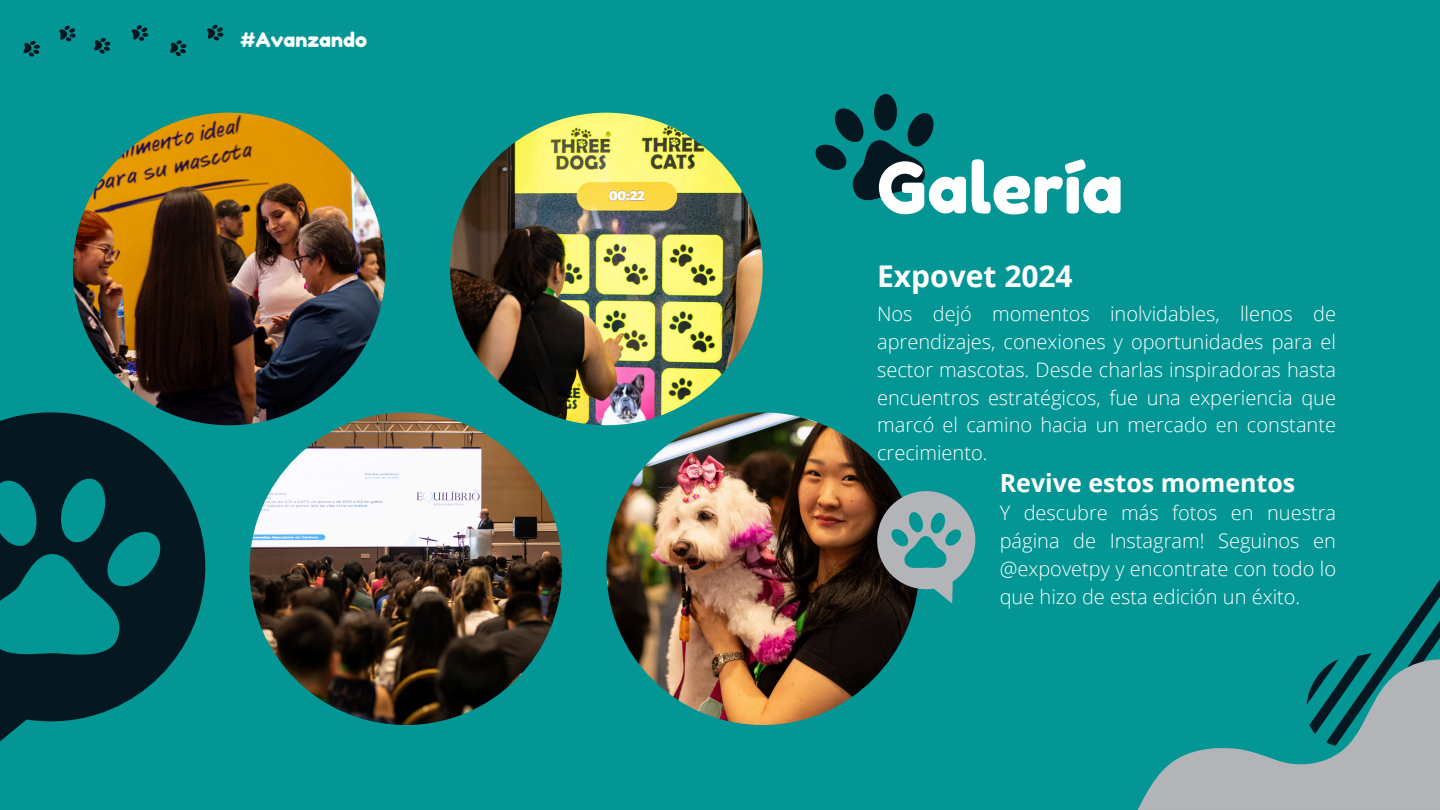
<style>
.page{position:relative;width:1440px;height:810px;background:#049695}
.page>*{position:absolute;margin:0;border:0;box-sizing:border-box;transform-origin:0 0}
.t1{font:70px "Fredoka One";color:#fff}
.t2{font:700 30px "Open Sans";color:#fff}
.t3{font:700 25px "Open Sans";color:#fff}
.t4{font:300 20px/27.8px "Open Sans";color:#fff;text-align:justify}
.t5{font:20px "Fredoka One";color:#fff}
</style>
<div class="page">
<svg style="left:170px;top:40px;width:17px;height:16px"></svg>
<svg style="left:59px;top:25px;width:17px;height:17px"></svg>
<svg style="left:23px;top:41px;width:17px;height:16px"></svg>
<svg style="left:131px;top:25px;width:18px;height:16px"></svg>
<svg style="left:94px;top:38px;width:17px;height:16px"></svg>
<svg style="left:207px;top:24px;width:17px;height:17px"></svg>
<svg style="left:1138px;top:580px;width:302px;height:230px"></svg>
<img style="left:73px;top:113px;width:312px;height:312px;border-radius:50%">
<img style="left:250px;top:412px;width:312px;height:313px;border-radius:50%">
<img style="left:450px;top:113px;width:313px;height:312px;border-radius:50%">
<img style="left:606px;top:412px;width:313px;height:313px;border-radius:50%">
<svg style="left:0;top:412px;width:205px;height:330px;fill:#051721"></svg>
<svg style="left:0;top:476px;width:164px;height:186px"></svg>
<div style="left:874px;top:94px;width:23px;height:37px;background:#051721;border-radius:50%"></div>
<svg style="left:815px;top:102px;width:119px;height:99px"></svg>
<svg style="left:877px;top:491px;width:98px;height:112px"></svg>
<p class="t5" style="left:241px;top:28px;width:128px">#Avanzando</p>
<p class="t1" style="left:877px;top:145px;width:248px">Galería</p>
<h1 class="t2" style="left:877px;top:255px;width:197px">Expovet 2024</h1>
<p class="t4" style="left:877px;top:300px;width:460px">Nos dejó momentos inolvidables, llenos de aprendizajes, conexiones y oportunidades para el sector mascotas. Desde charlas inspiradoras hasta encuentros estratégicos, fue una experiencia que marcó el camino hacia un mercado en constante crecimiento.</p>
<p class="t3" style="left:1000px;top:465px;width:297px">Revive estos momentos</p>
<p class="t4" style="left:1000px;top:499px;width:338px">Y descubre más fotos en nuestra página de Instagram! Seguinos en @expovetpy y encontrate con todo lo que hizo de esta edición un éxito.</p>
</div>
